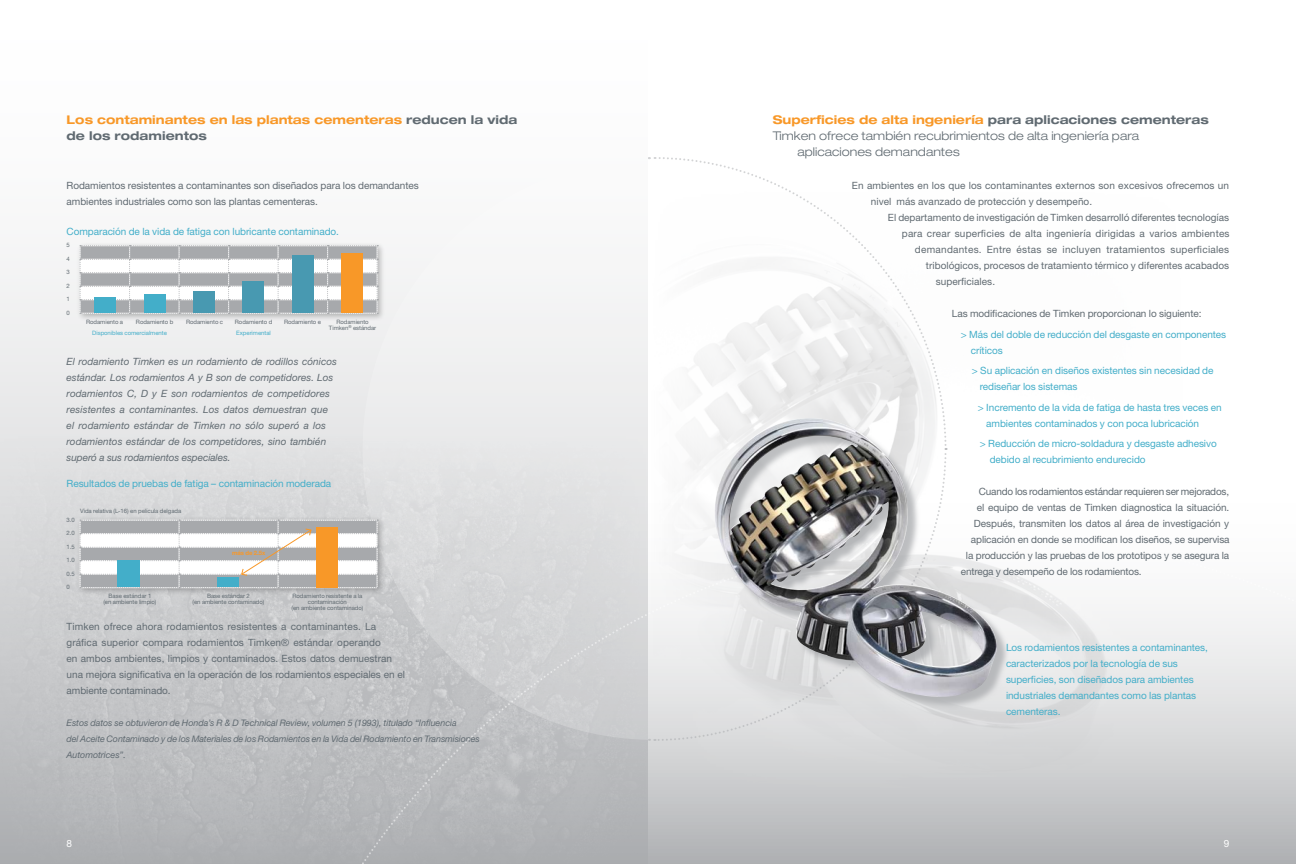
<style>
.page{position:relative;width:1296px;height:864px;background:#fff}
.page>*{position:absolute;margin:0;border:0;box-sizing:border-box;transform-origin:0 0}
.t1{font:700 expanded 12px/16px "Helvetica Neue LT Std";letter-spacing:.005em;color:#f89828}
.t2{font:300 expanded 12px "Helvetica Neue LT Std";letter-spacing:.005em;color:#606a71}
.t3{font:10px/16px "Helvetica Neue LT Std";color:#606a71}
.t4{font:10px/16px "Helvetica Neue LT Std";letter-spacing:-.005em;color:#43aec9}
.t5{font:italic 10px/16px "Helvetica Neue LT Std";letter-spacing:.005em;color:#606a71}
.t6{font:10px "Helvetica Neue LT Std";letter-spacing:.02em;color:#606a71}
.t7{font:10px "Helvetica Neue LT Std";letter-spacing:.025em;color:#606a71}
.t8{font:10px "Helvetica Neue LT Std";letter-spacing:-.02em;color:#606a71}
.t9{font:italic 9px/16px "Helvetica Neue LT Std";letter-spacing:-.01em;color:#606a71}
.t10{font:6px/6px "Helvetica Neue LT Std";letter-spacing:-.005em;color:#606a71;text-align:center}
.t11{font:6px "Helvetica Neue LT Std";letter-spacing:-.005em;color:#43aec9}
.t12{font:700 6px "Helvetica Neue LT Std";letter-spacing:-.005em;color:#f89828}
.s1{color:#606a71}
</style>
<div class="page">
<div style="left:0;top:258px;width:363px;height:177px;background:#ececed"></div>
<img style="left:0;top:435px;width:363px;height:429px">
<svg style="left:363px;top:258px;width:285px;height:275px;fill:#ededee"></svg>
<svg style="left:983px;top:631px;width:313px;height:233px;background:#cacccd"></svg>
<img style="left:686px;top:447px;width:500px;height:356px">
<div style="left:75px;top:241px;width:312px;height:81px;background:#000;opacity:.25"></div>
<svg style="left:80px;top:245px;width:298px;height:69px"></svg>
<div style="left:94px;top:298px;width:22px;height:15px;background:#43aec9"></div>
<div style="left:341px;top:253px;width:22px;height:60px;background:#f89828"></div>
<div style="left:292px;top:256px;width:22px;height:57px;background:#4899b1"></div>
<div style="left:242px;top:282px;width:22px;height:31px;background:#4899b1"></div>
<div style="left:193px;top:292px;width:22px;height:21px;background:#4899b1"></div>
<div style="left:144px;top:294px;width:22px;height:19px;background:#43aec9"></div>
<div style="left:75px;top:516px;width:312px;height:81px;background:#000;opacity:.25"></div>
<svg style="left:80px;top:520px;width:298px;height:68px"></svg>
<svg style="left:656px;top:157px;width:288px;height:290px"></svg>
<svg style="left:686px;top:449px;width:26px;height:84px"></svg>
<svg style="left:339px;top:533px;width:644px;height:331px;background:#c8cacb"></svg>
<svg style="left:1010px;top:533px;width:286px;height:98px"></svg>
<div style="left:715px;top:418px;width:295px;height:293px;background:#a7a9ac;opacity:.75"></div>
<img style="left:712px;top:414px;width:287px;height:285px">
<svg style="left:1224px;top:840px;width:5px;height:7px"></svg>
<p class="t1" style="left:67px;top:111px;width:452px">Los contaminantes en las plantas cementeras <span class="s1">reducen la vida de los rodamientos</span></p>
<p class="t3" style="left:67px;top:178px;width:354px">Rodamientos resistentes a contaminantes son diseñados para los demandantes ambientes industriales como son las plantas cementeras.</p>
<p class="t4" style="left:67px;top:224px;width:274px">Comparación de la vida de fatiga con lubricante contaminado.</p>
<p class="t10" style="left:67px;top:242px;width:4px">5</p>
<p class="t10" style="left:67px;top:256px;width:5px">4</p>
<p class="t10" style="left:67px;top:269px;width:4px">3</p>
<p class="t10" style="left:67px;top:283px;width:5px">2</p>
<p class="t10" style="left:67px;top:296px;width:5px">1</p>
<p class="t10" style="left:67px;top:310px;width:5px">0</p>
<p class="t10" style="left:86px;top:318px;width:39px">Rodamiento a</p>
<p class="t10" style="left:136px;top:318px;width:39px">Rodamiento b</p>
<p class="t10" style="left:186px;top:318px;width:39px">Rodamiento c</p>
<p class="t10" style="left:235px;top:318px;width:39px">Rodamiento d</p>
<p class="t10" style="left:284px;top:318px;width:39px">Rodamiento e</p>
<p class="t10" style="left:329px;top:318px;width:49px">Rodamiento<br>Timken<sup>®</sup> estándar</p>
<p class="t11" style="left:92px;top:329px;width:76px">Disponibles comercialmente</p>
<p class="t11" style="left:236px;top:329px;width:36px">Experimental</p>
<p class="t5" style="left:67px;top:354px;width:272px">El rodamiento Timken es un rodamiento de rodillos cónicos estándar. Los rodamientos A y B son de competidores. Los rodamientos C, D y E son rodamientos de competidores resistentes a contaminantes. Los datos demuestran que el rodamiento estándar de Timken no sólo superó a los rodamientos estándar de los competidores, sino también superó a sus rodamientos especiales.</p>
<p class="t4" style="left:67px;top:476px;width:266px">Resultados de pruebas de fatiga – contaminación moderada</p>
<p class="t10" style="left:80px;top:508px;width:103px">Vida relativa (L-16) en película delgada</p>
<p class="t10" style="left:67px;top:517px;width:10px">3.0</p>
<p class="t10" style="left:67px;top:530px;width:10px">2.0</p>
<p class="t10" style="left:67px;top:544px;width:9px">1.5</p>
<p class="t10" style="left:67px;top:557px;width:10px">1.0</p>
<p class="t10" style="left:67px;top:571px;width:9px">0.5</p>
<p class="t10" style="left:67px;top:584px;width:5px">0</p>
<p class="t10" style="left:103px;top:593px;width:55px">Base estándar 1<br>(en ambiente limpio)</p>
<p class="t12" style="left:232px;top:550px;width:35px">más de 2.5x</p>
<p class="t10" style="left:193px;top:593px;width:73px">Base estándar 2<br>(en ambiente contaminado)</p>
<p class="t10" style="left:292px;top:593px;width:73px">Rodamiento resistente a la contaminación<br>(en ambiente contaminado)</p>
<p class="t3" style="left:67px;top:619px;width:340px">Timken ofrece ahora rodamientos resistentes a contaminantes. La gráfica superior compara rodamientos Timken® estándar operando<br>en ambos ambientes, limpios y contaminados. Estos datos demuestran una mejora significativa en la operación de los rodamientos especiales en el ambiente contaminado.</p>
<p class="t9" style="left:67px;top:715px;width:415px">Estos datos se obtuvieron de Honda’s R &amp; D Technical Review, volumen 5 (1993), titulado “Influencia<br>del Aceite Contaminado y de los Materiales de los Rodamientos en la Vida del Rodamiento en Transmisiones<br>Automotrices”.</p>
<p class="t1" style="left:773px;top:111px;width:438px">Superficies de alta ingeniería <span class="s1">para aplicaciones cementeras</span></p>
<p class="t2" style="left:773px;top:128px;width:368px">Timken ofrece también recubrimientos de alta ingeniería para</p>
<p class="t2" style="left:797px;top:144px;width:164px">aplicaciones demandantes</p>
<p class="t3" style="left:871px;top:178px;width:360px;text-indent:-19px">En ambientes en los que los contaminantes externos son excesivos ofrecemos un nivel más avanzado de protección y desempeño.</p>
<p class="t3" style="left:888px;top:210px;width:343px">El departamento de investigación de Timken desarrolló diferentes tecnologías</p>
<p class="t6" style="left:902px;top:228px;width:329px">para crear superficies de alta ingeniería dirigidas a varios ambientes</p>
<p class="t7" style="left:915px;top:244px;width:316px">demandantes. Entre éstas se incluyen tratamientos superficiales</p>
<p class="t3" style="left:926px;top:258px;width:305px">tribológicos, procesos de tratamiento térmico y diferentes acabados</p>
<p class="t3" style="left:936px;top:274px;width:61px">superficiales.</p>
<p class="t3" style="left:952px;top:306px;width:251px">Las modificaciones de Timken proporcionan lo siguiente:</p>
<p class="t4" style="left:971px;top:326px;width:257px;text-indent:-10px">&gt; Más del doble de reducción del desgaste en componentes críticos</p>
<p class="t4" style="left:980px;top:363px;width:235px;text-indent:-8px">&gt; Su aplicación en diseños existentes sin necesidad de rediseñar los sistemas</p>
<p class="t4" style="left:986px;top:399px;width:237px;text-indent:-8px">&gt; Incremento de la vida de fatiga de hasta tres veces en ambientes contaminados y con poca lubricación</p>
<p class="t4" style="left:990px;top:436px;width:229px;text-indent:-10px">&gt; Reducción de micro-soldadura y desgaste adhesivo debido al recubrimiento endurecido</p>
<p class="t8" style="left:979px;top:486px;width:252px">Cuando los rodamientos estándar requieren ser mejorados,</p>
<p class="t3" style="left:977px;top:500px;width:254px">el equipo de ventas de Timken diagnostica la situación.</p>
<p class="t3" style="left:974px;top:516px;width:257px">Después, transmiten los datos al área de investigación y</p>
<p class="t3" style="left:971px;top:532px;width:260px">aplicación en donde se modifican los diseños, se supervisa</p>
<p class="t3" style="left:966px;top:548px;width:265px">la producción y las pruebas de los prototipos y se asegura la</p>
<p class="t3" style="left:961px;top:564px;width:182px">entrega y desempeño de los rodamientos.</p>
<p class="t4" style="left:1006px;top:639px;width:203px">Los rodamientos resistentes a contaminantes, caracterizados por la tecnología de sus superficies, son diseñados para ambientes industriales demandantes como las plantas cementeras.</p>
</div>
